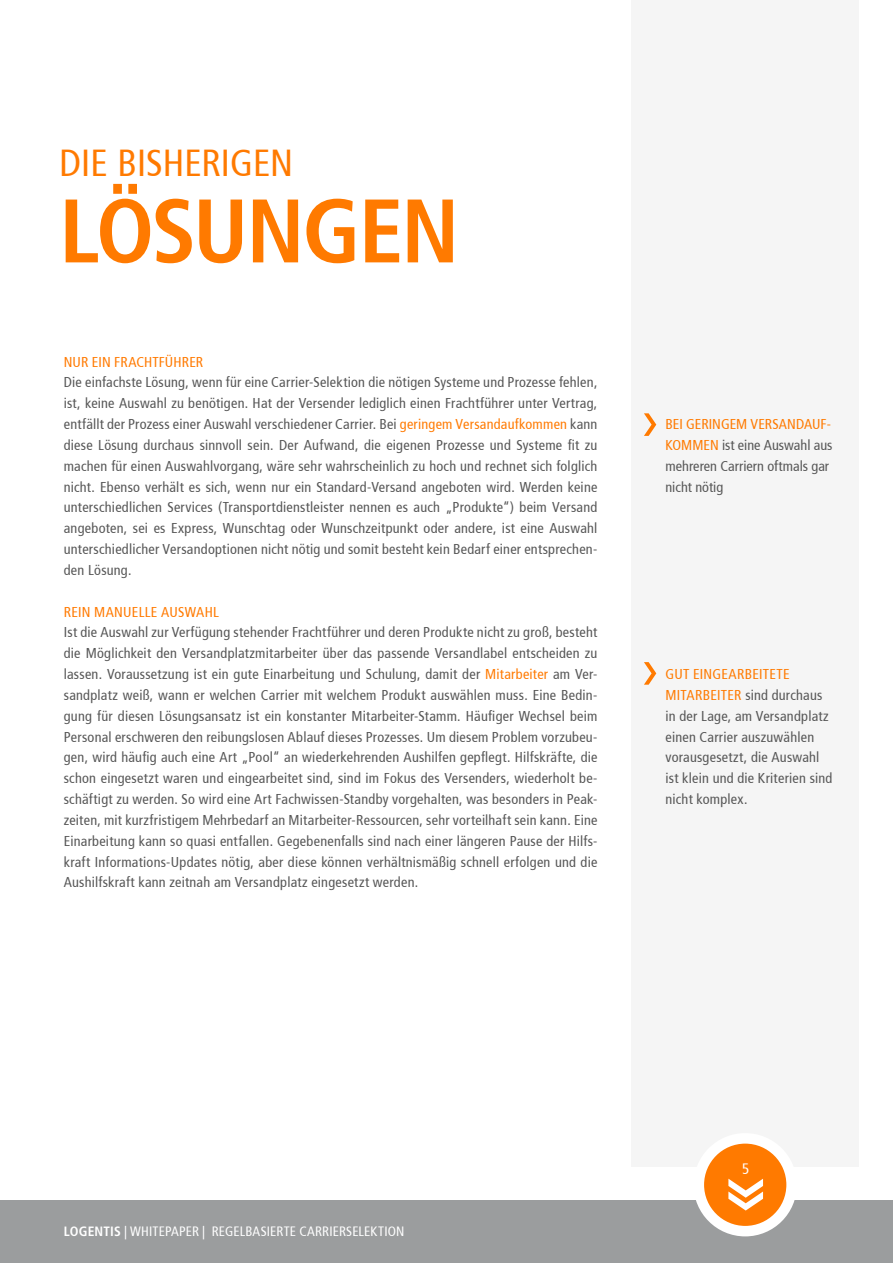
<style>
.page{position:relative;width:893px;height:1263px;background:#fff}
.page>*{position:absolute;margin:0;border:0;box-sizing:border-box;transform-origin:0 0}
.t1{font:700 condensed 90px "Frutiger LT Std";letter-spacing:-.03em;color:#ff7a00}
.t2{font:condensed 37.5px "Frutiger LT Std";color:#ff7a00}
.t3{font:condensed 15px "Frutiger LT Std";color:#fff}
.t4{font:condensed 14.25px/20.9px "Frutiger LT Std";letter-spacing:.015em;color:#565656}
.t5{font:condensed 14.25px "Frutiger LT Std";letter-spacing:.01em;color:#ff7a00}
.t6{font:condensed 13.5px "Frutiger LT Std";letter-spacing:.01em;color:#fff}
.s1{color:#ff7a00}
.s2{font-weight:700}
</style>
<div class="page">
<div style="left:631px;top:0;width:228px;height:1166px;background:#f5f5f5"></div>
<div style="left:0;top:1200px;width:893px;height:63px;background:#9b9d9e"></div>
<svg style="left:699px;top:1138px;width:93px;height:93px;background:#ff9738"></svg>
<div style="left:694px;top:1133px;width:103px;height:103px;border:10px solid #fff;border-radius:50%"></div>
<svg style="left:723px;top:1155px;width:40px;height:81px;background:#fda04b"></svg>
<svg style="left:644px;top:413px;width:13px;height:23px"></svg>
<svg style="left:644px;top:662px;width:13px;height:23px"></svg>
<h2 class="t2" style="left:60px;top:141px;width:235px">DIE BISHERIGEN</h2>
<h1 class="t1" style="left:60px;top:178px;width:401px">LÖSUNGEN</h1>
<p class="t5" style="left:64px;top:353px;width:141px">NUR EIN FRACHTFÜHRER</p>
<p class="t4" style="left:64px;top:372px;width:535px;text-align:justify">Die einfachste Lösung, wenn für eine Carrier-Selektion die nötigen Systeme und Prozesse fehlen, ist, keine Auswahl zu benötigen. Hat der Versender lediglich einen Frachtführer unter Vertrag, entfällt der Prozess einer Auswahl verschiedener Carrier. Bei <span class="s1">geringem Versandaufkommen</span> kann diese Lösung durchaus sinnvoll sein. Der Aufwand, die eigenen Prozesse und Systeme fit zu machen für einen Auswahlvorgang, wäre sehr wahrscheinlich zu hoch und rechnet sich folglich nicht. Ebenso verhält es sich, wenn nur ein Standard-Versand angeboten wird. Werden keine unterschiedlichen Services (Transportdienstleister nennen es auch „Produkte“) beim Versand angeboten, sei es Express, Wunschtag oder Wunschzeitpunkt oder andere, ist eine Auswahl unterschiedlicher Versandoptionen nicht nötig und somit besteht kein Bedarf einer entsprechen&shy;den Lösung.</p>
<p class="t5" style="left:64px;top:603px;width:157px">REIN MANUELLE AUSWAHL</p>
<p class="t4" style="left:64px;top:622px;width:535px;text-align:justify">Ist die Auswahl zur Verfügung stehender Frachtführer und deren Produkte nicht zu groß, besteht die Möglichkeit den Versandplatzmitarbeiter über das passende Versandlabel entscheiden zu lassen. Voraussetzung ist ein gute Einarbeitung und Schulung, damit der <span class="s1">Mitarbeiter</span> am Ver&shy;sandplatz weiß, wann er welchen Carrier mit welchem Produkt auswählen muss. Eine Bedin&shy;gung für diesen Lösungsansatz ist ein konstanter Mitarbeiter-Stamm. Häufiger Wechsel beim Personal erschweren den reibungslosen Ablauf dieses Prozesses. Um diesem Problem vorzubeu&shy;gen, wird häufig auch eine Art „Pool“ an wiederkehrenden Aushilfen gepflegt. Hilfskräfte, die schon eingesetzt waren und eingearbeitet sind, sind im Fokus des Versenders, wiederholt be&shy;schäftigt zu werden. So wird eine Art Fachwissen-Standby vorgehalten, was besonders in Peak&shy;zeiten, mit kurzfristigem Mehrbedarf an Mitarbeiter-Ressourcen, sehr vorteilhaft sein kann. Eine Einarbeitung kann so quasi entfallen. Gegebenenfalls sind nach einer längeren Pause der Hilfs&shy;kraft Informations-Updates nötig, aber diese können verhältnismäßig schnell erfolgen und die Aushilfskraft kann zeitnah am Versandplatz eingesetzt werden.</p>
<p class="t4" style="left:665px;top:414px;width:169px"><span class="s1">BEI GERINGEM VERSANDAUF-<br>KOMMEN</span> ist eine Auswahl aus mehreren Carriern oftmals gar nicht nötig</p>
<p class="t4" style="left:665px;top:664px;width:168px"><span class="s1">GUT EINGEARBEITETE<br>MITARBEITER</span> sind durchaus in der Lage, am Versandplatz einen Carrier auszuwählen vorausgesetzt, die Auswahl ist klein und die Kriterien sind nicht komplex.</p>
<p class="t6" style="left:64px;top:1224px;width:342px"><span class="s2">LOGENTIS</span> | WHITEPAPER | REGELBASIERTE CARRIERSELEKTION</p>
<p class="t3" style="left:742px;top:1160px;width:9px">5</p>
</div>
